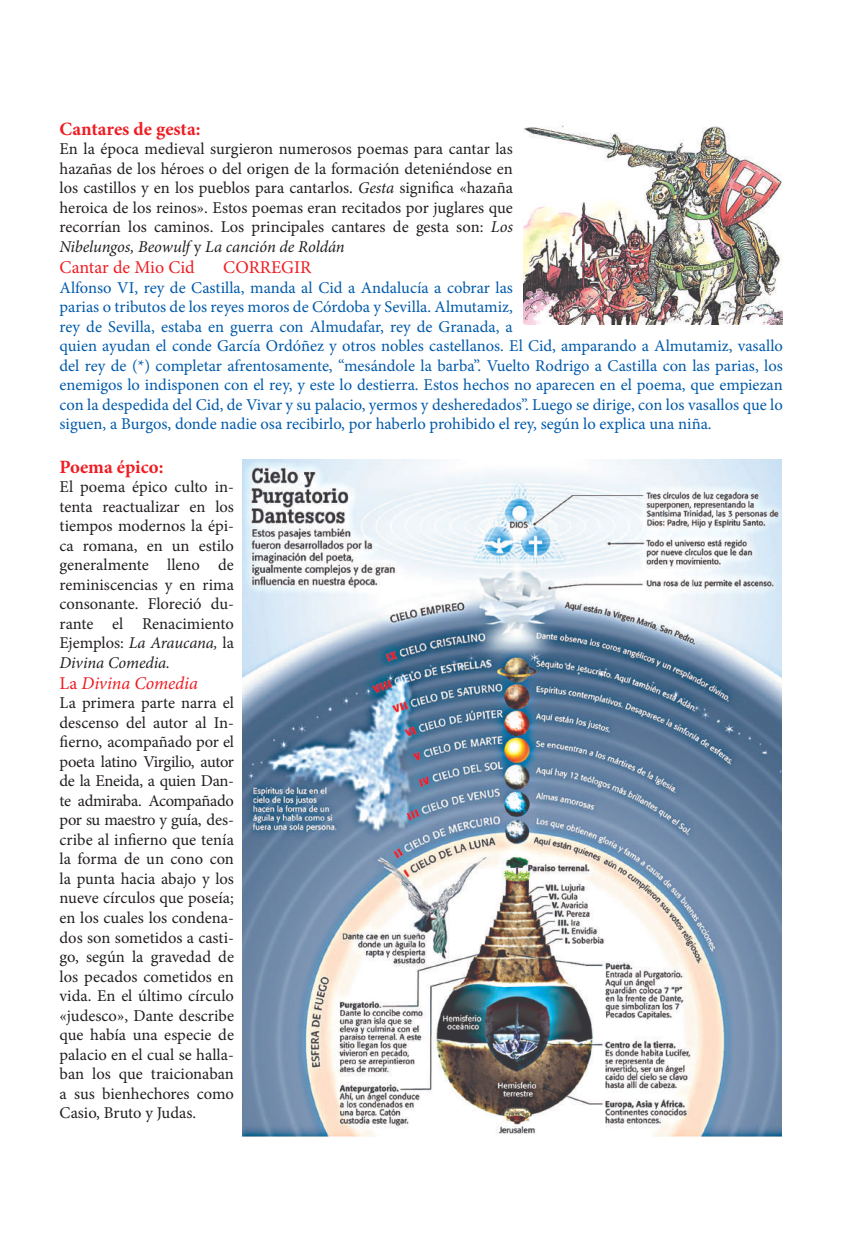
<style>
.page{position:relative;width:868px;height:1234px;background:#fff}
.page>*{position:absolute;margin:0;border:0;box-sizing:border-box;transform-origin:0 0}
.t1{font:700 18.75px "Minion Pro";color:#ee1d23}
.t2{font:18px "Minion Pro";color:#ee1d23}
.t3{font:italic 18px "Minion Pro";letter-spacing:-.005em;color:#ee1d23}
.t4{font:16.5px/19.5px "Minion Pro";color:#231f20;text-align:justify}
.t5{font:16.5px/19.5px "Minion Pro";color:#015aaa}
.s1{font-style:italic}
.s2{font-style:normal}
</style>
<div class="page">
<img style="left:523px;top:125px;width:259px;height:199px">
<img style="left:242px;top:459px;width:539px;height:676px">
<p class="t1" style="left:60px;top:116px;width:142px">Cantares de gesta:</p>
<p class="t4" style="left:60px;top:139px;width:455px">En la época medieval surgieron numerosos poemas para cantar las hazañas de los héroes o del origen de la formación deteniéndose en los castillos y en los pueblos para cantarlos. <span class="s1">Gesta</span> significa «hazaña heroica de los reinos». Estos poemas eran recitados por juglares que recorrían los caminos. Los principales cantares de gesta son: <span class="s1">Los Nibelungos, Beowulf</span> y <span class="s1">La canción de Roldán</span></p>
<p class="t2" style="left:60px;top:255px;width:137px">Cantar de Mio Cid</p>
<p class="t2" style="left:223px;top:255px;width:90px">CORREGIR</p>
<p class="t5" style="left:60px;top:277px;width:724px">Alfonso VI, rey de Castilla, manda al Cid a Andalucía a cobrar las<br>parias o tributos de los reyes moros de Córdoba y Sevilla. Almutamiz,<br>rey de Sevilla, estaba en guerra con Almudafar, rey de Granada, a<br>quien ayudan el conde García Ordóñez y otros nobles castellanos. El Cid, amparando a Almutamiz, vasallo del rey de (*) completar afrentosamente, “mesándole la barba”. Vuelto Rodrigo a Castilla con las parias, los enemigos lo indisponen con el rey, y este lo destierra. Estos hechos no aparecen en el poema, que empiezan con la despedida del Cid, de Vivar y su palacio, yermos y desheredados”. Luego se dirige, con los vasallos que lo siguen, a Burgos, donde nadie osa recibirlo, por haberlo prohibido el rey, según lo explica una niña.</p>
<p class="t1" style="left:60px;top:453px;width:105px">Poema épico:</p>
<p class="t4" style="left:60px;top:477px;width:176px">El poema épico culto in&shy;tenta reactualizar en los tiempos modernos la épi&shy;ca romana, en un estilo generalmente lleno de reminiscencias y en rima consonante. Floreció du&shy;rante el Renacimiento Ejemplos: <span class="s1">La Araucana,</span> la <span class="s1">Divina Comedia.</span></p>
<p class="t3" style="left:60px;top:670px;width:140px"><span class="s2">La</span> Divina Comedia</p>
<p class="t4" style="left:60px;top:693px;width:176px">La primera parte narra el descenso del autor al In&shy;fierno, acompañado por el poeta latino Virgilio, autor de la Eneida, a quien Dan&shy;te admiraba. Acompañado por su maestro y guía, des&shy;cribe al infierno que tenía la forma de un cono con la punta hacia abajo y los nueve círculos que poseía; en los cuales los condena&shy;dos son sometidos a casti&shy;go, según la gravedad de los pecados cometidos en vida. En el último círculo «judesco», Dante describe que había una especie de palacio en el cual se halla&shy;ban los que traicionaban a sus bienhechores como Casio, Bruto y Judas.</p>
</div>
